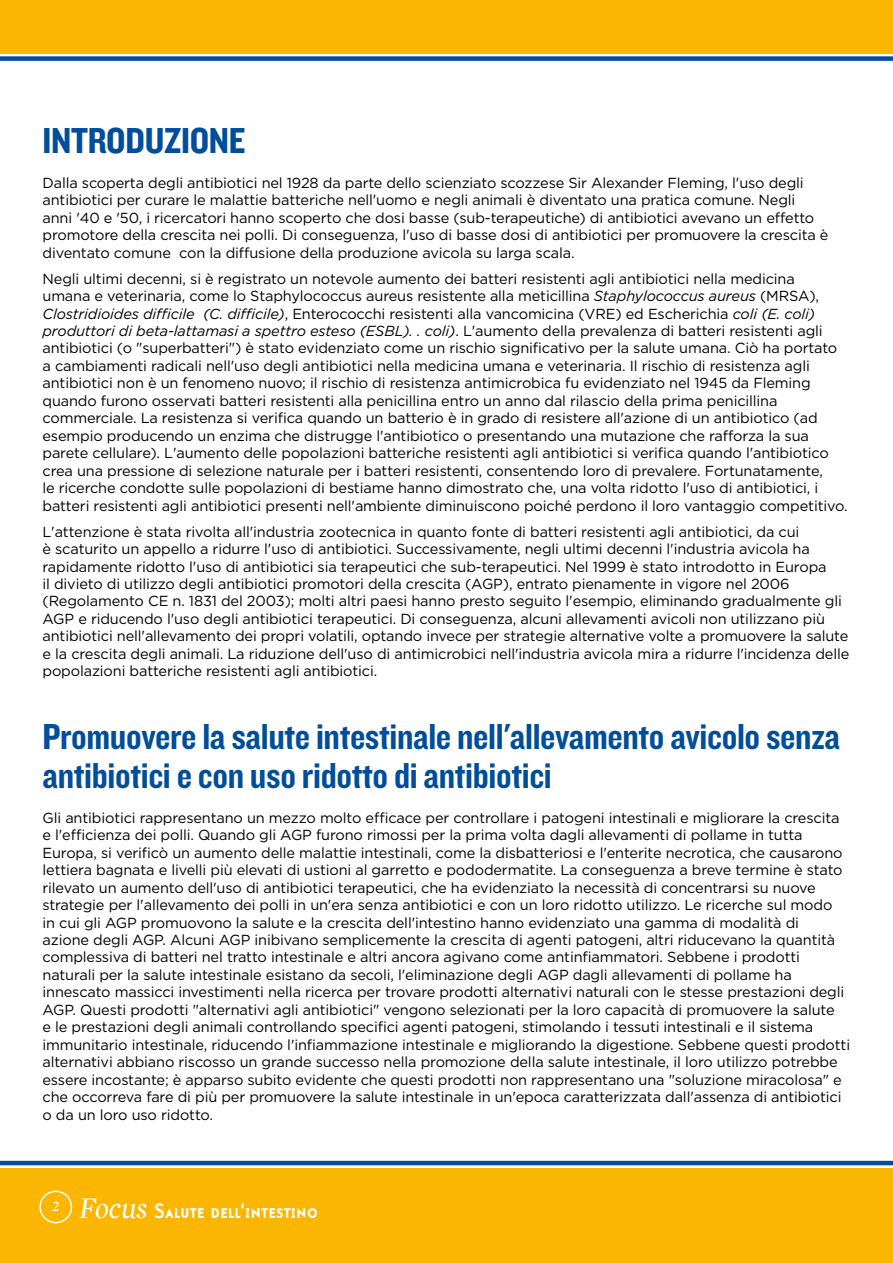
<style>
.page{position:relative;width:893px;height:1263px;background:#fff}
.page>*{position:absolute;margin:0;border:0;box-sizing:border-box;transform-origin:0 0}
.t1{font:37.5px/39px "Knockout 50 Welterweight";letter-spacing:-.01em;color:#004e9b}
.t2{font:22.5px "Mercury Bold Small Caps";color:#fff}
.t3{font:14.55px/17.4px "Gotham";letter-spacing:-.01em;color:#000}
.s1{font-style:italic}
.s2{font-family:"Mercury Display";font-style:italic;font-size:30.45px}
</style>
<div class="page">
<div style="left:0;top:1168px;width:893px;height:95px;background:#fab600"></div>
<div style="left:0;top:0;width:893px;height:54px;background:#fab600"></div>
<div style="left:39px;top:1190px;width:33px;height:33px;border:2px solid #fff;border-radius:50%"></div>
<hr style="left:0;top:1161px;width:893px;height:4px;background:#004e9b">
<div style="left:0;top:56px;width:893px;height:5px;background:#004e9b"></div>
<h1 class="t1" style="left:43px;top:120px;width:205px">INTRODUZIONE</h1>
<p class="t3" style="left:43px;top:174px;width:787px">Dalla scoperta degli antibiotici nel 1928 da parte dello scienziato scozzese Sir Alexander Fleming, l'uso degli antibiotici per curare le malattie batteriche nell'uomo e negli animali è diventato una pratica comune. Negli anni '40 e '50, i ricercatori hanno scoperto che dosi basse (sub-terapeutiche) di antibiotici avevano un effetto promotore della crescita nei polli. Di conseguenza, l'uso di basse dosi di antibiotici per promuovere la crescita è diventato comune con la diffusione della produzione avicola su larga scala.</p>
<p class="t3" style="left:43px;top:269px;width:806px">Negli ultimi decenni, si è registrato un notevole aumento dei batteri resistenti agli antibiotici nella medicina<br>umana e veterinaria, come lo Staphylococcus aureus resistente alla meticillina <span class="s1">Staphylococcus aureus</span> (MRSA), <span class="s1">Clostridioides difficile (C. difficile)</span>, Enterococchi resistenti alla vancomicina (VRE) ed Escherichia <span class="s1">coli (E. coli) produttori di beta-lattamasi a spettro esteso (ESBL). . coli)</span>. L'aumento della prevalenza di batteri resistenti agli antibiotici (o "superbatteri") è stato evidenziato come un rischio significativo per la salute umana. Ciò ha portato a cambiamenti radicali nell'uso degli antibiotici nella medicina umana e veterinaria. Il rischio di resistenza agli antibiotici non è un fenomeno nuovo; il rischio di resistenza antimicrobica fu evidenziato nel 1945 da Fleming quando furono osservati batteri resistenti alla penicillina entro un anno dal rilascio della prima penicillina commerciale. La resistenza si verifica quando un batterio è in grado di resistere all'azione di un antibiotico (ad esempio producendo un enzima che distrugge l'antibiotico o presentando una mutazione che rafforza la sua parete cellulare). L'aumento delle popolazioni batteriche resistenti agli antibiotici si verifica quando l'antibiotico crea una pressione di selezione naturale per i batteri resistenti, consentendo loro di prevalere. Fortunatamente,<br>le ricerche condotte sulle popolazioni di bestiame hanno dimostrato che, una volta ridotto l'uso di antibiotici, i batteri resistenti agli antibiotici presenti nell'ambiente diminuiscono poiché perdono il loro vantaggio competitivo.</p>
<p class="t3" style="left:43px;top:522px;width:808px">L'attenzione è stata rivolta all'industria zootecnica in quanto fonte di batteri resistenti agli antibiotici, da cui<br>è scaturito un appello a ridurre l'uso di antibiotici. Successivamente, negli ultimi decenni l'industria avicola ha rapidamente ridotto l'uso di antibiotici sia terapeutici che sub-terapeutici. Nel 1999 è stato introdotto in Europa<br>il divieto di utilizzo degli antibiotici promotori della crescita (AGP), entrato pienamente in vigore nel 2006 (Regolamento CE n. 1831 del 2003); molti altri paesi hanno presto seguito l'esempio, eliminando gradualmente gli AGP e riducendo l'uso degli antibiotici terapeutici. Di conseguenza, alcuni allevamenti avicoli non utilizzano più antibiotici nell'allevamento dei propri volatili, optando invece per strategie alternative volte a promuovere la salute e la crescita degli animali. La riduzione dell'uso di antimicrobici nell'industria avicola mira a ridurre l'incidenza delle popolazioni batteriche resistenti agli antibiotici.</p>
<h1 class="t1" style="left:43px;top:716px;width:799px">Promuovere la salute intestinale nell'allevamento avicolo senza antibiotici e con uso ridotto di antibiotici</h1>
<p class="t3" style="left:43px;top:809px;width:809px">Gli antibiotici rappresentano un mezzo molto efficace per controllare i patogeni intestinali e migliorare la crescita e l'efficienza dei polli. Quando gli AGP furono rimossi per la prima volta dagli allevamenti di pollame in tutta Europa, si verificò un aumento delle malattie intestinali, come la disbatteriosi e l'enterite necrotica, che causarono lettiera bagnata e livelli più elevati di ustioni al garretto e pododermatite. La conseguenza a breve termine è stato rilevato un aumento dell'uso di antibiotici terapeutici, che ha evidenziato la necessità di concentrarsi su nuove strategie per l'allevamento dei polli in un'era senza antibiotici e con un loro ridotto utilizzo. Le ricerche sul modo<br>in cui gli AGP promuovono la salute e la crescita dell'intestino hanno evidenziato una gamma di modalità di<br>azione degli AGP. Alcuni AGP inibivano semplicemente la crescita di agenti patogeni, altri riducevano la quantità complessiva di batteri nel tratto intestinale e altri ancora agivano come antinfiammatori. Sebbene i prodotti naturali per la salute intestinale esistano da secoli, l'eliminazione degli AGP dagli allevamenti di pollame ha innescato massicci investimenti nella ricerca per trovare prodotti alternativi naturali con le stesse prestazioni degli AGP. Questi prodotti "alternativi agli antibiotici" vengono selezionati per la loro capacità di promuovere la salute<br>e le prestazioni degli animali controllando specifici agenti patogeni, stimolando i tessuti intestinali e il sistema immunitario intestinale, riducendo l'infiammazione intestinale e migliorando la digestione. Sebbene questi prodotti alternativi abbiano riscosso un grande successo nella promozione della salute intestinale, il loro utilizzo potrebbe essere incostante; è apparso subito evidente che questi prodotti non rappresentano una "soluzione miracolosa" e che occorreva fare di più per promuovere la salute intestinale in un'epoca caratterizzata dall'assenza di antibiotici o da un loro uso ridotto.</p>
<h2 class="t2" style="left:52px;top:1198px;width:268px"><sup>2</sup> <span class="s2">Focus</span> Salute dell'intestino</h2>
</div>
